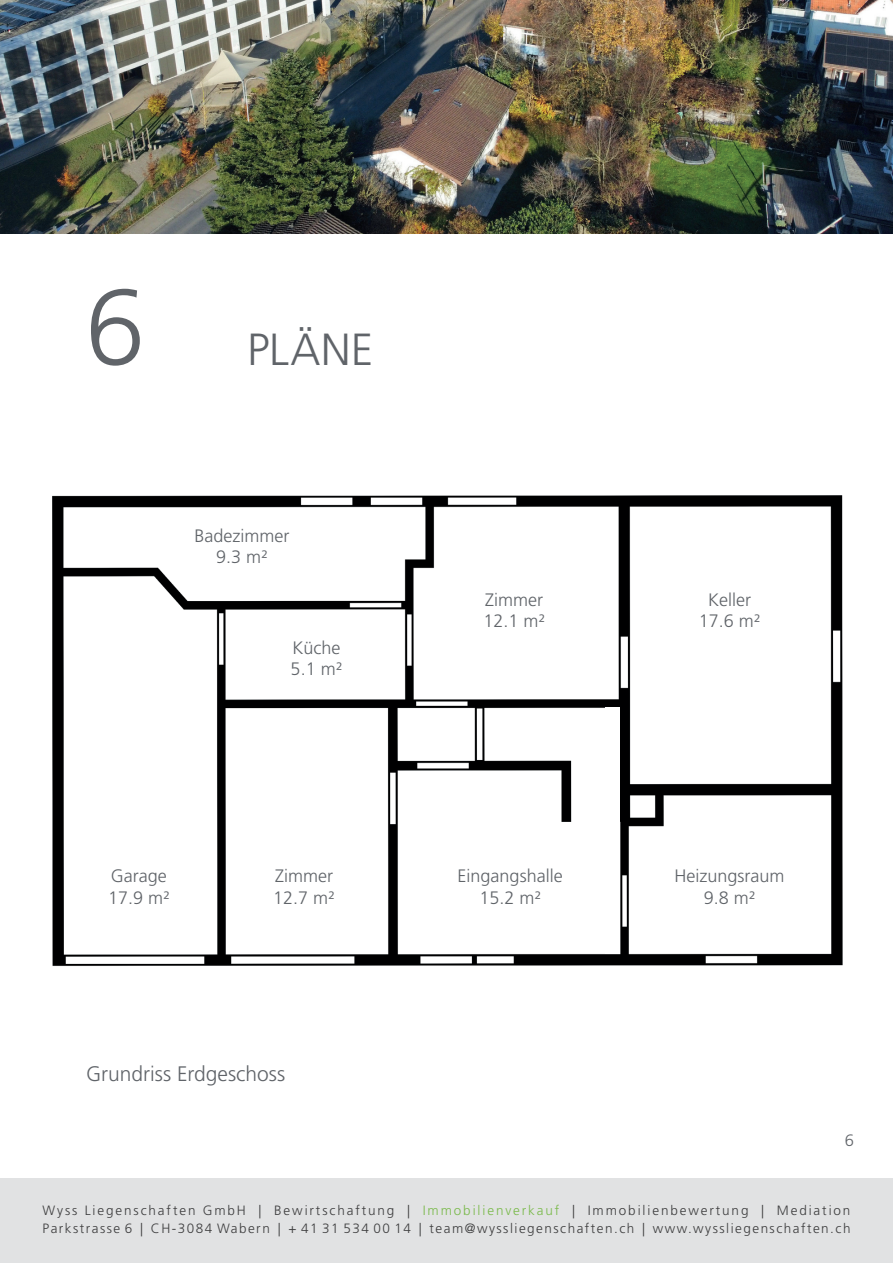
<style>
.page{position:relative;width:893px;height:1263px;background:#fff}
.page>*{position:absolute;margin:0;border:0;box-sizing:border-box;transform-origin:0 0}
.t1{font:300 108px "Frutiger LT Std";color:#606469}
.t2{font:300 45px "Frutiger LT Std";color:#606469}
.t3{font:300 21px "Frutiger LT Std";color:#606469}
.t4{font:300 18px/21.6px "Frutiger LT Std";color:#606469;text-align:center}
.t5{font:300 16.5px "Frutiger LT Std";color:#606469}
.t6{font:300 13.5px/18px "Frutiger LT Std";letter-spacing:.14em;color:#3e3e3f}
.s1{color:#7bba4d}
</style>
<div class="page">
<div style="left:0;top:1178px;width:893px;height:85px;background:#e1e2e3"></div>
<img style="left:0;top:0;width:893px;height:233px">
<img style="left:52px;top:495px;width:791px;height:471px">
<div style="left:425px;top:871px;width:153px;height:55px;background:#fff"></div>
<div style="left:606px;top:707px;width:14px;height:246px;background:#fff"></div>
<h1 class="t1" style="left:85px;top:266px;width:62px">6</h1>
<h2 class="t2" style="left:247px;top:324px;width:128px">PLÄNE</h2>
<h3 class="t4" style="left:194px;top:525px;width:96px">Badezimmer<br>9.3 m²</h3>
<h3 class="t4" style="left:291px;top:637px;width:53px;text-align:left">Küche<br>5.1 m²</h3>
<h3 class="t4" style="left:483px;top:589px;width:63px;text-align:left">Zimmer<br>12.1 m²</h3>
<h3 class="t4" style="left:699px;top:589px;width:63px">Keller<br>17.6 m²</h3>
<h3 class="t4" style="left:108px;top:865px;width:63px;text-align:left">Garage<br>17.9 m²</h3>
<h3 class="t4" style="left:458px;top:865px;width:107px">Eingangshalle<br>15.2 m²</h3>
<h3 class="t4" style="left:273px;top:865px;width:63px;text-align:left">Zimmer<br>12.7 m²</h3>
<h3 class="t4" style="left:675px;top:865px;width:112px">Heizungsraum<br>9.8 m²</h3>
<h3 class="t3" style="left:86px;top:1062px;width:201px">Grundriss Erdgeschoss</h3>
<p class="t5" style="left:845px;top:1131px;width:11px">6</p>
<p class="t6" style="left:43px;top:1201px;width:809px">Wyss Liegenschaften GmbH | Bewirtschaftung | <span class="s1">Immobilienverkauf</span> | Immobilienbewertung | Mediation<br>Parkstrasse 6 | CH-3084 Wabern | + 41 31 534 00 14 | team@wyssliegenschaften.ch | www.wyssliegenschaften.ch</p>
</div>
